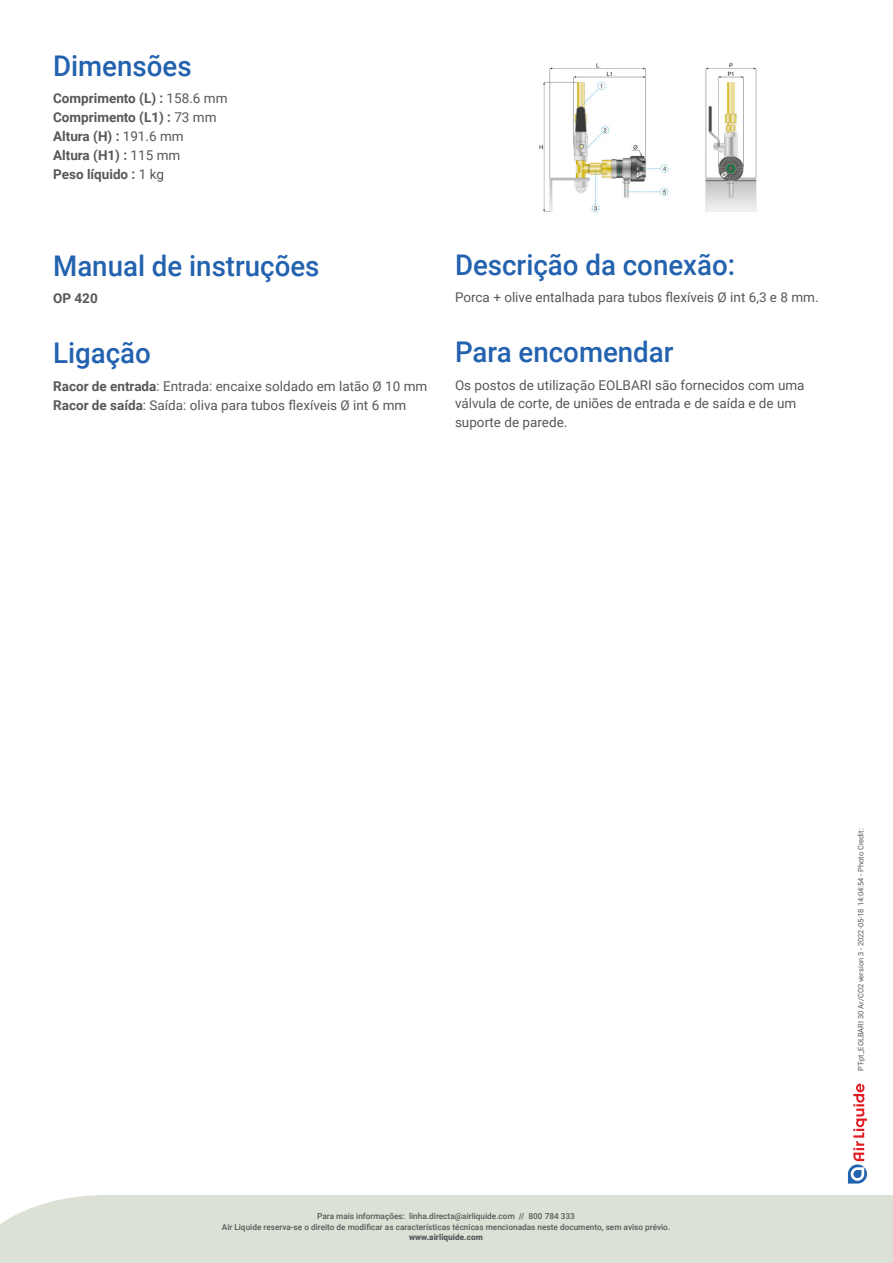
<style>
.page{position:relative;width:893px;height:1263px;background:#fff}
.page>*{position:absolute;margin:0;border:0;box-sizing:border-box;transform-origin:0 0}
.Sous_titre_bleu_Fond{font:500 28.5px "Roboto";color:#2362af}
.Paragraphe_solidaire{font:13.5px/18.9px "Roboto";color:#57585a}
.Descriptif_Noir80_Fo{font:700 13.5px/18.9px "Roboto";color:#57585a}
.t1{font:500 8.25px/10.5px "Roboto";color:#57585a;text-align:center}
.t2{font:900 8.25px "Roboto";color:#57585a}
.t3{font:7.5px "Roboto";color:#57585a}
.s1{font-weight:400}
.s2{font-weight:700}
</style>
<div class="page">
<div style="left:0;top:1195px;width:893px;height:68px;background:#dbe1d4"></div>
<svg style="left:848px;top:1083px;width:19px;height:100px"></svg>
<img style="left:539px;top:63px;width:218px;height:150px">
<p class="Sous_titre_bleu_Fond" style="left:53px;top:46px;width:140px">Dimensões</p>
<p class="Descriptif_Noir80_Fo" style="left:53px;top:88px;width:176px">Comprimento (L) : <span class="s1">158.6 mm<br></span>Comprimento (L1) : <span class="s1">73 mm<br></span>Altura (H) : <span class="s1">191.6 mm<br></span>Altura (H1) : <span class="s1">115 mm<br></span>Peso líquido : <span class="s1">1 kg</span></p>
<p class="Sous_titre_bleu_Fond" style="left:53px;top:246px;width:268px">Manual de instruções</p>
<p class="Descriptif_Noir80_Fo" style="left:53px;top:288px;width:46px">OP 420</p>
<p class="Sous_titre_bleu_Fond" style="left:53px;top:333px;width:99px">Ligação</p>
<p class="Paragraphe_solidaire" style="left:53px;top:376px;width:376px"><span class="s2">Racor de entrada</span>: Entrada: encaixe soldado em latão Ø 10 mm</p>
<p class="Paragraphe_solidaire" style="left:53px;top:395px;width:355px"><span class="s2">Racor de saída</span>: Saída: oliva para tubos flexíveis Ø int 6 mm</p>
<p class="Sous_titre_bleu_Fond" style="left:455px;top:244px;width:282px">Descrição da conexão:</p>
<p class="Paragraphe_solidaire" style="left:455px;top:287px;width:365px">Porca + olive entalhada para tubos flexíveis Ø int 6,3 e 8 mm.</p>
<p class="Sous_titre_bleu_Fond" style="left:455px;top:332px;width:220px">Para encomendar</p>
<p class="Paragraphe_solidaire" style="left:455px;top:375px;width:351px">Os postos de utilização EOLBARI são fornecidos com uma válvula de corte, de uniões de entrada e de saída e de um suporte de parede.</p>
<p class="t1" style="left:222px;top:1211px;width:450px">Para mais informações: linha.directa@airliquide.com // 800 784 333<br>Air Liquide reserva-se o direito de modificar as características técnicas mencionadas neste documento, sem aviso prévio.</p>
<p class="t2" style="left:409px;top:1231px;width:75px">www.airliquide.com</p>
<p class="t3" style="left:856px;top:1071px;width:244px;rotate:-90deg">PT-pt_EOLBARI 30 Ar/CO2 version 3 - 2022-05-18 14:04:54 - Photo Credit:</p>
</div>
